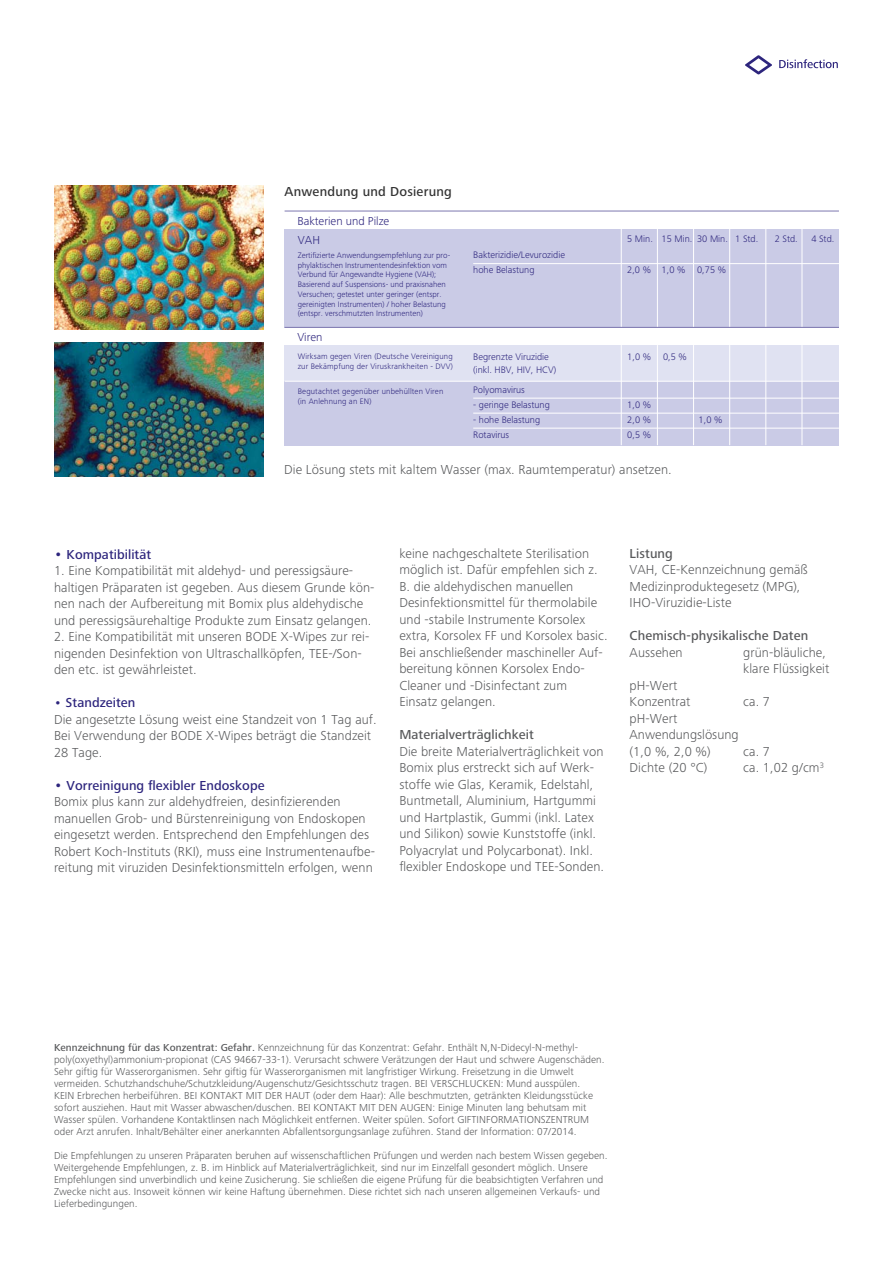
<style>
.page{position:relative;width:893px;height:1263px;background:#fff}
.page>*{position:absolute;margin:0;border:0;box-sizing:border-box;transform-origin:0 0}
.t1{font:300 13.5px/16.5px "Frutiger Next LTW1 G";letter-spacing:.005em;color:#58595b}
.t2{font:500 13.5px "Frutiger Next LTW1 G";letter-spacing:.005em;color:#58595b}
.t3{font:500 13.5px "Frutiger Next LTW1 G";letter-spacing:.005em;color:#2d257d}
.t4{font:13.5px "Frutiger Next LTW1 G Medium+FTKVFU";letter-spacing:.015em;color:#333}
.t5{font:12px "Frutiger Next LTW1 G Light+DUWWQW";color:#2d257d}
.t6{font:300 10.5px/12px "Frutiger Next LTW1 G";letter-spacing:.005em;color:#58595b}
.t7{font:9.75px/15px "Frutiger Next LTW1 G Light+DUWWQW";color:#2d257d}
.t8{font:8.25px/9.8px "Frutiger Next LTW1 G Light+DUWWQW";color:#2d257d}
.s1{font-size:15px}
.s2{font-weight:500;font-size:15px;color:#2d257d}
.s3{font-weight:500;color:#2d257d}
.s4{font-weight:500}
</style>
<div class="page">
<svg style="left:745px;top:55px;width:27px;height:19px"></svg>
<svg style="left:779px;top:59px;width:59px;height:9px"></svg>
<div style="left:285px;top:345px;width:554px;height:36px;background:#e0e2f2"></div>
<div style="left:285px;top:381px;width:554px;height:64px;background:#cacbe6"></div>
<div style="left:285px;top:229px;width:554px;height:98px;background:#cacbe6"></div>
<hr style="left:621px;top:227px;width:1px;height:100px;background:#fff">
<hr style="left:657px;top:227px;width:1px;height:100px;background:#fff">
<hr style="left:693px;top:227px;width:1px;height:100px;background:#fff">
<hr style="left:729px;top:227px;width:1px;height:100px;background:#fff">
<hr style="left:765px;top:227px;width:1px;height:100px;background:#fff">
<hr style="left:802px;top:227px;width:1px;height:100px;background:#fff">
<hr style="left:621px;top:345px;width:1px;height:100px;background:#fff">
<hr style="left:657px;top:345px;width:1px;height:100px;background:#fff">
<hr style="left:693px;top:345px;width:1px;height:100px;background:#fff">
<hr style="left:729px;top:345px;width:1px;height:100px;background:#fff">
<hr style="left:765px;top:345px;width:1px;height:100px;background:#fff">
<hr style="left:802px;top:345px;width:1px;height:100px;background:#fff">
<hr style="left:285px;top:211px;width:554px;height:1px;background:#7d77af">
<hr style="left:285px;top:327px;width:554px;height:1px;background:#7d77af">
<hr style="left:473px;top:263px;width:366px;height:1px;background:#fff">
<hr style="left:473px;top:398px;width:366px;height:1px;background:#fff">
<hr style="left:473px;top:413px;width:366px;height:1px;background:#fff">
<hr style="left:473px;top:428px;width:366px;height:1px;background:#fff">
<hr style="left:285px;top:381px;width:554px;height:1px;background:#fff">
<img style="left:54px;top:186px;width:209px;height:143px">
<img style="left:54px;top:342px;width:209px;height:134px">
<p class="t4" style="left:285px;top:185px;width:169px">Anwendung und Dosierung</p>
<p class="t5" style="left:297px;top:216px;width:93px">Bakterien und Pilze</p>
<p class="t5" style="left:298px;top:235px;width:24px">VAH</p>
<p class="t8" style="left:298px;top:251px;width:154px">Zertifizierte Anwendungsempfehlung zur pro&shy;phylaktischen Instrumentendesinfektion vom Verbund für Angewandte Hygiene (VAH); Basierend auf Suspensions- und praxisnahen Versuchen; getestet unter geringer (entspr. gereinigten Instrumenten) / hoher Belastung (entspr. verschmutzten Instrumenten)</p>
<p class="t5" style="left:297px;top:332px;width:27px">Viren</p>
<p class="t8" style="left:298px;top:352px;width:157px">Wirksam gegen Viren (Deutsche Vereinigung zur Bekämpfung der Viruskrankheiten - DVV)</p>
<p class="t8" style="left:298px;top:387px;width:147px">Begutachtet gegenüber unbehüllten Viren (in Anlehnung an EN)</p>
<p class="t7" style="left:473px;top:248px;width:93px">Bakterizidie/Levurozidie hohe Belastung</p>
<p class="t7" style="left:627px;top:232px;width:133px">5 Min. 15 Min. 30 Min. 1 Std.</p>
<p class="t7" style="left:775px;top:232px;width:25px">2 Std.</p>
<p class="t7" style="left:811px;top:232px;width:25px">4 Std.</p>
<p class="t7" style="left:627px;top:263px;width:100px">2,0 % 1,0 % 0,75 %</p>
<p class="t7" style="left:473px;top:350px;width:77px">Begrenzte Viruzidie</p>
<p class="t7" style="left:627px;top:350px;width:61px">1,0 % 0,5 %</p>
<p class="t7" style="left:473px;top:361px;width:84px;line-height:19.5px">(inkl. HBV, HIV, HCV)<br>Polyomavirus</p>
<p class="t7" style="left:473px;top:398px;width:78px">- geringe Belastung</p>
<p class="t7" style="left:627px;top:398px;width:25px">1,0 %</p>
<p class="t7" style="left:473px;top:413px;width:69px">- hohe Belastung</p>
<p class="t7" style="left:627px;top:413px;width:25px">2,0 %</p>
<p class="t7" style="left:699px;top:413px;width:25px">1,0 %</p>
<p class="t7" style="left:473px;top:428px;width:38px">Rotavirus</p>
<p class="t7" style="left:627px;top:428px;width:25px">0,5 %</p>
<p class="t1" style="left:284px;top:463px;width:389px">Die Lösung stets mit kaltem Wasser (max. Raumtemperatur) ansetzen.</p>
<p class="t3" style="left:54px;top:549px;width:99px"><span class="s1">•</span> Kompatibilität</p>
<p class="t1" style="left:54px;top:564px;width:322px">1. Eine Kompatibilität mit aldehyd- und peressigsäure&shy;haltigen Präparaten ist gegeben. Aus diesem Grunde kön&shy;nen nach der Aufbereitung mit Bomix plus aldehydische und peressigsäurehaltige Produkte zum Einsatz gelangen.</p>
<p class="t1" style="left:54px;top:630px;width:317px">2. Eine Kompatibilität mit unseren BODE X-Wipes zur rei&shy;nigenden Desinfektion von Ultraschallköpfen, TEE-/Son&shy;den etc. ist gewährleistet.</p>
<p class="t3" style="left:54px;top:697px;width:83px">• Standzeiten</p>
<p class="t1" style="left:54px;top:712px;width:324px">Die angesetzte Lösung weist eine Standzeit von 1 Tag auf.<br>Bei Verwendung der BODE X-Wipes beträgt die Standzeit<br>28 Tage.</p>
<p class="t1" style="left:54px;top:778px;width:322px"><span class="s2">•</span> <span class="s3">Vorreinigung flexibler Endoskope<br></span>Bomix plus kann zur aldehydfreien, desinfizierenden manuellen Grob- und Bürstenreinigung von Endos kopen eingesetzt werden. Entsprechend den Empfeh lungen des Robert Koch-Instituts (RKI), muss eine Instrumentenaufbe&shy;reitung mit viruziden Desinfektionsmitteln erfolgen, wenn</p>
<p class="t1" style="left:399px;top:546px;width:210px">keine nachgeschaltete Steri lisation möglich ist. Dafür empfehlen sich z.<br>B. die aldehydischen manuellen Desinfektionsmittel für thermolabile und -stabile Instrumente Korsolex extra, Korsolex FF und Korsolex basic.<br>Bei anschließender maschineller Auf&shy;bereitung können Korsolex Endo-Cleaner und -Disinfectant zum Einsatz gelangen.</p>
<p class="t2" style="left:399px;top:729px;width:136px">Materialverträglichkeit</p>
<p class="t1" style="left:399px;top:744px;width:206px">Die breite Materialverträglichkeit von Bomix plus erstreckt sich auf Werk&shy;stoffe wie Glas, Keramik, Edelstahl, Buntmetall, Aluminium, Hartgummi und Hartplastik, Gummi (inkl. Latex und Silikon) sowie Kunststoffe (inkl.<br>Polyacrylat und Polycarbonat). Inkl. flexibler Endoskope und TEE-Sonden.</p>
<p class="t2" style="left:630px;top:548px;width:45px">Listung</p>
<p class="t1" style="left:630px;top:562px;width:180px">VAH, CE-Kennzeichnung gemäß<br>Medizinproduktegesetz (MPG),<br>IHO-Viruzidie-Liste</p>
<p class="t2" style="left:630px;top:630px;width:180px">Chemisch-physikalische Daten</p>
<p class="t1" style="left:630px;top:645px;width:55px">Aussehen</p>
<p class="t1" style="left:743px;top:645px;width:88px">grün-bläuliche, klare Flüssigkeit</p>
<p class="t1" style="left:630px;top:678px;width:62px">pH-Wert<br>Konzentrat</p>
<p class="t1" style="left:743px;top:694px;width:28px">ca. 7</p>
<p class="t1" style="left:630px;top:711px;width:110px">pH-Wert<br>Anwendungslösung (1,0 %, 2,0 %)</p>
<p class="t1" style="left:743px;top:744px;width:28px">ca. 7</p>
<p class="t1" style="left:630px;top:760px;width:79px">Dichte (20 °C)</p>
<p class="t1" style="left:743px;top:760px;width:82px">ca. 1,02 g/cm<sup>3</sup></p>
<p class="t6" style="left:54px;top:1042px;width:552px"><span class="s4">Kennzeichnung für das Konzentrat: Gefahr.</span> Kennzeichnung für das Konzentrat: Gefahr. Enthält N,N-Didecyl-N-methyl&shy;poly(oxyethyl)ammonium-propionat (CAS 94667-33-1). Verursacht schwere Verätzungen der Haut und schwere Augenschäden.<br>Sehr giftig für Wasserorganismen. Sehr giftig für Wasserorganismen mit langfristiger Wirkung. Freisetzung in die Umwelt vermeiden. Schutzhandschuhe/Schutzkleidung/Augenschutz/Gesichtsschutz tragen. BEI VERSCHLUCKEN: Mund ausspülen.<br>KEIN Erbrechen herbeiführen. BEI KONTAKT MIT DER HAUT (oder dem Haar): Alle beschmutzten, getränkten Kleidungsstücke sofort ausziehen. Haut mit Wasser abwaschen/duschen. BEI KONTAKT MIT DEN AUGEN: Einige Minuten lang behutsam mit Wasser spülen. Vorhandene Kontaktlinsen nach Möglichkeit entfernen. Weiter spülen. Sofort GIFTINFORMATIONSZENTRUM oder Arzt anrufen. Inhalt/Behälter einer anerkannten Abfallentsorgungsanlage zuführen. Stand der Information: 07/2014.</p>
<p class="t6" style="left:54px;top:1150px;width:555px">Die Empfehlungen zu unseren Präparaten beruhen auf wissenschaftlichen Prüfungen und werden nach bestem Wissen gegeben.<br>Weitergehende Empfehlungen, z. B. im Hinblick auf Materialverträglichkeit, sind nur im Einzelfall gesondert möglich. Unsere Empfehlungen sind unverbindlich und keine Zusicherung. Sie schließen die eigene Prüfung für die beabsichtigten Verfahren und Zwecke nicht aus. Insoweit können wir keine Haftung übernehmen. Diese richtet sich nach unseren allgemeinen Verkaufs- und Lieferbedingungen.</p>
</div>
